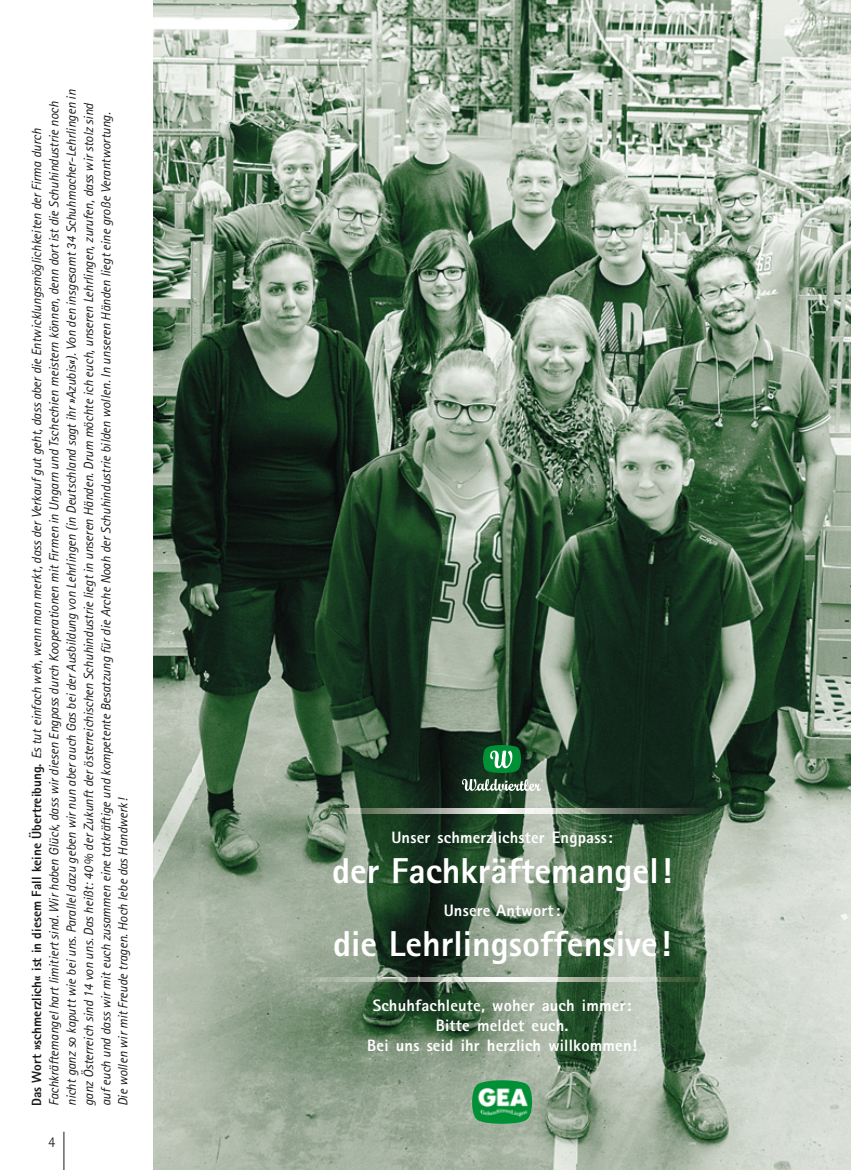
<style>
.page{position:relative;width:851px;height:1170px;background:#fff}
.page>*{position:absolute;margin:0;border:0;box-sizing:border-box;transform-origin:0 0}
.t1{font:800 36px "Rotis Sans Serif";color:#fff}
.t2{font:800 16.5px/19.8px "Rotis Sans Serif";letter-spacing:.01em;color:#fff;text-align:center}
.t3{font:300 15px "Rotis Sans Serif";color:#1a171c}
.t4{font:italic 13.35px/17.2px "Rotis Sans Serif";color:#1a171c}
.s1{font-weight:800;font-style:normal}
</style>
<div class="page">
<img style="left:153px;top:0;width:697px;height:1169px">
<img style="left:472px;top:1080px;width:53px;height:21px">
<hr style="left:64px;top:1131px;width:1px;height:38px;background:#1a171c">
<img style="left:462px;top:779px;width:81px;height:11px">
<img style="left:483px;top:745px;width:37px;height:27px">
<img style="left:289px;top:977px;width:425px;height:4px">
<img style="left:289px;top:809px;width:425px;height:4px">
<p class="t4" style="left:29px;top:1106px;width:1017px;rotate:-90deg"><span class="s1">Das Wort »schmerzlich« ist in diesem Fall keine Übertreibung.</span> Es tut einfach weh, wenn man merkt, dass der Verkauf gut geht, dass aber die Entwicklungsmöglichkeiten der Firma durch Fachkräfte mangel hart limitiert sind. Wir haben Glück, dass wir diesen Engpass durch Kooperationen mit Firmen in Ungarn und Tschechien meistern können, denn dort ist die Schuhindustrie noch nicht ganz so kaputt wie bei uns. Parallel dazu geben wir nun aber auch Gas bei der Ausbildung von Lehrlingen (in Deutschland sagt ihr »Azubis«). Von den insgesamt 34 Schuhmacher-Lehrlingen in ganz Österreich sind 14 von uns. Das heißt: 40 % der Zukunft der österreichischen Schuhindustrie liegt in unseren Händen. Drum möchte ich euch, unseren Lehrlingen, zurufen, dass wir stolz sind auf euch und dass wir mit euch zusammen eine tatkräftige und kompetente Besatzung für die Arche Noah der Schuhindustrie bilden wollen. In unseren Händen liegt eine große Verantwortung.<br>Die wollen wir mit Freude tragen. Hoch lebe das Handwerk!</p>
<p class="t3" style="left:48px;top:1136px;width:9px">4</p>
<p class="t2" style="left:391px;top:829px;width:223px">Unser schmerzlichster Engpass:</p>
<h1 class="t1" style="left:332px;top:858px;width:341px">der Fachkräftemangel!</h1>
<p class="t2" style="left:443px;top:901px;width:118px">Unsere Antwort:</p>
<h1 class="t1" style="left:333px;top:930px;width:339px">die Lehrlingsoffensive!</h1>
<p class="t2" style="left:367px;top:997px;width:271px">Schuhfachleute, woher auch immer:<br>Bitte meldet euch.<br>Bei uns seid ihr herzlich willkommen!</p>
</div>
